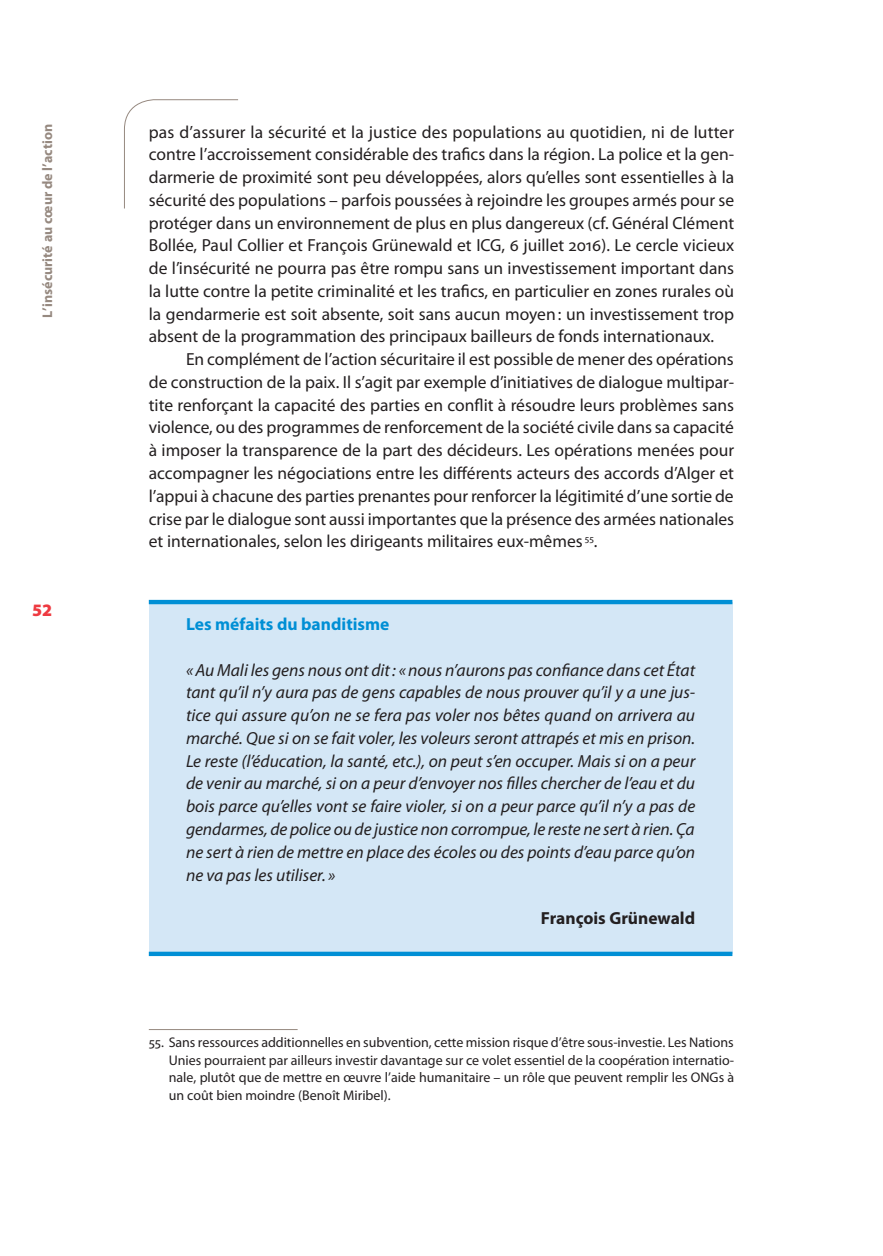
<style>
.page{position:relative;width:883px;height:1256px;background:#fff}
.page>*{position:absolute;margin:0;border:0;box-sizing:border-box;transform-origin:0 0}
.t1{font:17.5px/22.8px "Myriad Pro";color:#231f20;text-align:justify}
.t2{font:italic 17.5px/22.8px "Myriad Pro";color:#231f20;text-align:justify}
.t3{font:700 17.5px "Myriad Pro";color:#008fd5}
.t4{font:700 17.5px "Myriad Pro";color:#231f20}
.t5{font:900 17.5px "Myriad Pro";color:#ee3a41}
.t6{font:14px/17.5px "Myriad Pro";color:#231f20;text-align:justify}
.t7{font:700 14px "Myriad Pro";color:#968980}
</style>
<div class="page">
<div style="left:149px;top:602px;width:583px;height:351px;background:#d4e7f6"></div>
<div style="left:149px;top:599px;width:583px;height:5px;background:#008fd5"></div>
<svg style="left:149px;top:951px;width:583px;height:4px;background:#249eda"></svg>
<hr style="left:149px;top:1028px;width:149px;height:1px;background:#968980">
<svg style="left:124px;top:99px;width:115px;height:110px"></svg>
<p class="t7" style="left:38px;top:317px;width:195px;rotate:-90deg">L’insécurité au cœur de l’action</p>
<p class="t5" style="left:32px;top:598px;width:22px">52</p>
<p class="t1" style="left:149px;top:120px;width:587px">pas d’assurer la sécurité et la justice des populations au quotidien, ni de lutter contre l’accroissement considérable des trafics dans la région. La police et la gen&shy;darmerie de proximité sont peu développées, alors qu’elles sont essentielles à la sécurité des populations – parfois poussées à rejoindre les groupes armés pour se protéger dans un environnement de plus en plus dangereux (cf. Général Clément Bollée, Paul Collier et François Grünewald et ICG, 6 juillet 2016). Le cercle vicieux de l’insécurité ne pourra pas être rompu sans un investissement important dans la lutte contre la petite criminalité et les trafics, en particulier en zones rurales où la gendarmerie est soit absente, soit sans aucun moyen: un investissement trop absent de la programmation des principaux bailleurs de fonds internationaux.</p>
<p class="t1" style="left:149px;top:347px;width:587px;text-indent:37px">En complément de l’action sécuritaire il est possible de mener des opérations de construction de la paix. Il s’agit par exemple d’initiatives de dialogue multipar&shy;tite renforçant la capacité des parties en conflit à résoudre leurs problèmes sans violence, ou des programmes de renforcement de la société civile dans sa capacité à imposer la transparence de la part des décideurs. Les opérations menées pour accompagner les négociations entre les différents acteurs des accords d’Alger et l’appui à chacune des parties prenantes pour renforcer la légitimité d’une sortie de crise par le dialogue sont aussi importantes que la présence des armées nationales et internationales, selon les dirigeants militaires eux-mêmes <sup>55</sup>.</p>
<p class="t3" style="left:186px;top:612px;width:205px">Les méfaits du banditisme</p>
<p class="t2" style="left:186px;top:658px;width:511px">«Au Mali les gens nous ont dit: «nous n’aurons pas confiance dans cet État tant qu’il n’y aura pas de gens capables de nous prouver qu’il y a une jus&shy;tice qui assure qu’on ne se fera pas voler nos bêtes quand on arrivera au marché. Que si on se fait voler, les voleurs seront attrapés et mis en prison.<br>Le reste (l’éducation, la santé, etc.), on peut s’en occuper. Mais si on a peur de venir au marché, si on a peur d’envoyer nos filles chercher de l’eau et du bois parce qu’elles vont se faire violer, si on a peur parce qu’il n’y a pas de gendarmes, de police ou de justice non corrompue, le reste ne sert à rien. Ça ne sert à rien de mettre en place des écoles ou des points d’eau parce qu’on ne va pas les utiliser. »</p>
<p class="t4" style="left:541px;top:906px;width:156px">François Grünewald</p>
<p class="t6" style="left:169px;top:1033px;width:567px;text-indent:-20px">55. Sans ressources additionnelles en subvention, cette mission risque d’être sous-investie. Les Nations Unies pourraient par ailleurs investir davantage sur ce volet essentiel de la coopération internatio&shy;nale, plutôt que de mettre en œuvre l’aide humanitaire – un rôle que peuvent remplir les ONGs à un coût bien moindre (Benoît Miribel).</p>
</div>
